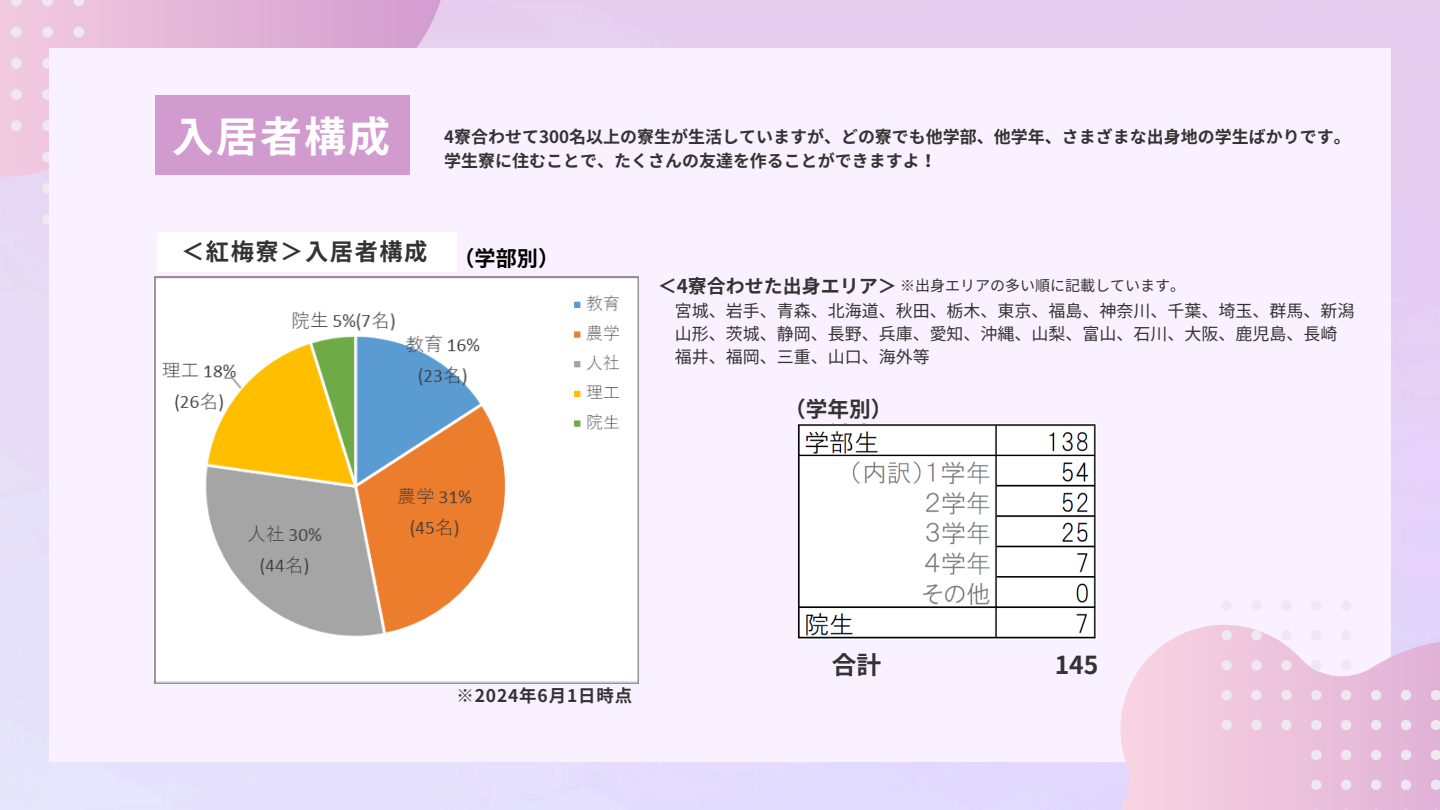
<style>
.page{position:relative;width:1440px;height:810px;background:#fff}
.page>*{position:absolute;margin:0;border:0;box-sizing:border-box;transform-origin:0 0}
.t1{font:700 42px "Noto Sans JP";color:#fff}
.t2{font:700 24.8px "Noto Sans JP";color:#343333}
.t3{font:700 23.3px "Noto Sans CJ Ksc";color:#343333}
.t4{font:700 21.7px "Noto Sans JP";color:#343333}
.t5{font:700 21.2px "Noto Sans CJ Ksc";color:#000}
.t6{font:700 19px "Noto Sans JP";color:#343333}
.t7{font:700 17.4px "Noto Sans JP";letter-spacing:.05em;color:#343333}
.t8{font:17px/23.2px "Noto Sans JP";color:#343333}
.t9{font:700 17px/23.2px "Noto Sans JP";color:#343333}
.t10{font:15px "Noto Sans JP";color:#343333}
</style>
<div class="page">
<svg style="left:0;top:0;width:455px;height:185px;background:#e5b9da"></svg>
<svg style="left:11px;top:0;width:11px;height:6px"></svg>
<svg style="left:42px;top:0;width:11px;height:6px"></svg>
<svg style="left:73px;top:0;width:11px;height:6px"></svg>
<svg style="left:11px;top:27px;width:11px;height:10px"></svg>
<svg style="left:42px;top:27px;width:11px;height:10px"></svg>
<svg style="left:73px;top:27px;width:11px;height:10px"></svg>
<svg style="left:11px;top:58px;width:11px;height:11px"></svg>
<svg style="left:42px;top:58px;width:7px;height:11px"></svg>
<svg style="left:11px;top:89px;width:11px;height:11px"></svg>
<svg style="left:42px;top:89px;width:7px;height:11px"></svg>
<svg style="left:11px;top:120px;width:11px;height:11px"></svg>
<svg style="left:42px;top:120px;width:7px;height:11px"></svg>
<svg style="left:42px;top:152px;width:7px;height:10px"></svg>
<svg style="left:42px;top:183px;width:7px;height:11px"></svg>
<svg style="left:42px;top:214px;width:7px;height:11px"></svg>
<div style="left:49px;top:48px;width:1342px;height:714px;background:#f9f1ff"></div>
<svg style="left:1062px;top:623px;width:378px;height:187px"></svg>
<svg style="left:1222px;top:600px;width:10px;height:10px"></svg>
<svg style="left:1251px;top:600px;width:10px;height:10px"></svg>
<svg style="left:1281px;top:600px;width:10px;height:10px"></svg>
<svg style="left:1311px;top:600px;width:10px;height:10px"></svg>
<svg style="left:1341px;top:600px;width:10px;height:10px"></svg>
<svg style="left:1221px;top:630px;width:11px;height:10px"></svg>
<svg style="left:1251px;top:630px;width:11px;height:10px"></svg>
<svg style="left:1281px;top:630px;width:11px;height:10px"></svg>
<svg style="left:1311px;top:630px;width:10px;height:10px"></svg>
<svg style="left:1341px;top:630px;width:10px;height:10px"></svg>
<svg style="left:1221px;top:660px;width:11px;height:10px"></svg>
<svg style="left:1251px;top:660px;width:11px;height:10px"></svg>
<svg style="left:1281px;top:660px;width:11px;height:10px"></svg>
<svg style="left:1311px;top:660px;width:10px;height:10px"></svg>
<svg style="left:1341px;top:660px;width:10px;height:10px"></svg>
<svg style="left:1221px;top:690px;width:11px;height:10px"></svg>
<svg style="left:1251px;top:690px;width:11px;height:10px"></svg>
<svg style="left:1281px;top:690px;width:11px;height:10px"></svg>
<svg style="left:1311px;top:690px;width:10px;height:10px"></svg>
<svg style="left:1341px;top:690px;width:10px;height:10px"></svg>
<svg style="left:1371px;top:690px;width:10px;height:10px"></svg>
<svg style="left:1401px;top:690px;width:10px;height:10px"></svg>
<svg style="left:1431px;top:690px;width:9px;height:10px"></svg>
<svg style="left:1221px;top:720px;width:11px;height:10px"></svg>
<svg style="left:1251px;top:720px;width:11px;height:10px"></svg>
<svg style="left:1281px;top:720px;width:11px;height:10px"></svg>
<svg style="left:1311px;top:720px;width:10px;height:10px"></svg>
<svg style="left:1341px;top:720px;width:10px;height:10px"></svg>
<svg style="left:1371px;top:720px;width:10px;height:10px"></svg>
<svg style="left:1401px;top:720px;width:10px;height:10px"></svg>
<svg style="left:1431px;top:720px;width:9px;height:10px"></svg>
<svg style="left:1311px;top:750px;width:10px;height:10px"></svg>
<svg style="left:1341px;top:750px;width:10px;height:10px"></svg>
<svg style="left:1371px;top:750px;width:10px;height:10px"></svg>
<svg style="left:1401px;top:750px;width:10px;height:10px"></svg>
<svg style="left:1431px;top:750px;width:9px;height:10px"></svg>
<svg style="left:1311px;top:780px;width:10px;height:10px"></svg>
<svg style="left:1341px;top:780px;width:10px;height:10px"></svg>
<svg style="left:1371px;top:780px;width:10px;height:10px"></svg>
<svg style="left:1401px;top:780px;width:10px;height:10px"></svg>
<svg style="left:1431px;top:780px;width:9px;height:10px"></svg>
<svg style="left:154px;top:277px;width:485px;height:407px"></svg>
<img style="left:797px;top:423px;width:300px;height:216px">
<div style="left:155px;top:95px;width:254px;height:79px;background:#d19bcf"></div>
<div style="left:157px;top:232px;width:299px;height:39px;background:#fff"></div>
<h3 class="t1" style="left:172px;top:104px;width:220px">入居者構成</h3>
<h4 class="t9" style="left:444px;top:125px;width:908px">4寮合わせて300名以上の寮生が生活していますが、どの寮でも他学部、他学年、さまざまな出身地の学生ばかりです。学生寮に住むことで、たくさんの友達を作ることができますよ！</h4>
<h5 class="t3" style="left:181px;top:233px;width:248px">＜紅梅寮＞入居者構成</h5>
<p class="t5" style="left:453px;top:241px;width:107px">（学部別）</p>
<h2 class="t6" style="left:658px;top:271px;width:241px">＜4寮合わせた出身エリア＞</h2>
<h2 class="t8" style="left:675px;top:298px;width:681px">宮城、岩手、青森、北海道、秋田、栃木、東京、福島、神奈川、千葉、埼玉、群馬、新潟山形、茨城、静岡、長野、兵庫、愛知、沖縄、山梨、富山、石川、大阪、鹿児島、長崎福井、福岡、三重、山口、海外等</h2>
<p class="t10" style="left:900px;top:274px;width:286px">※出身エリアの多い順に記載しています。</p>
<p class="t4" style="left:784px;top:392px;width:110px">（学年別）</p>
<p class="t7" style="left:456px;top:682px;width:177px">※2024年6月 1日時点</p>
<h1 class="t2" style="left:832px;top:646px;width:51px">合計</h1>
<h1 class="t2" style="left:1055px;top:646px;width:45px">145</h1>
</div>
